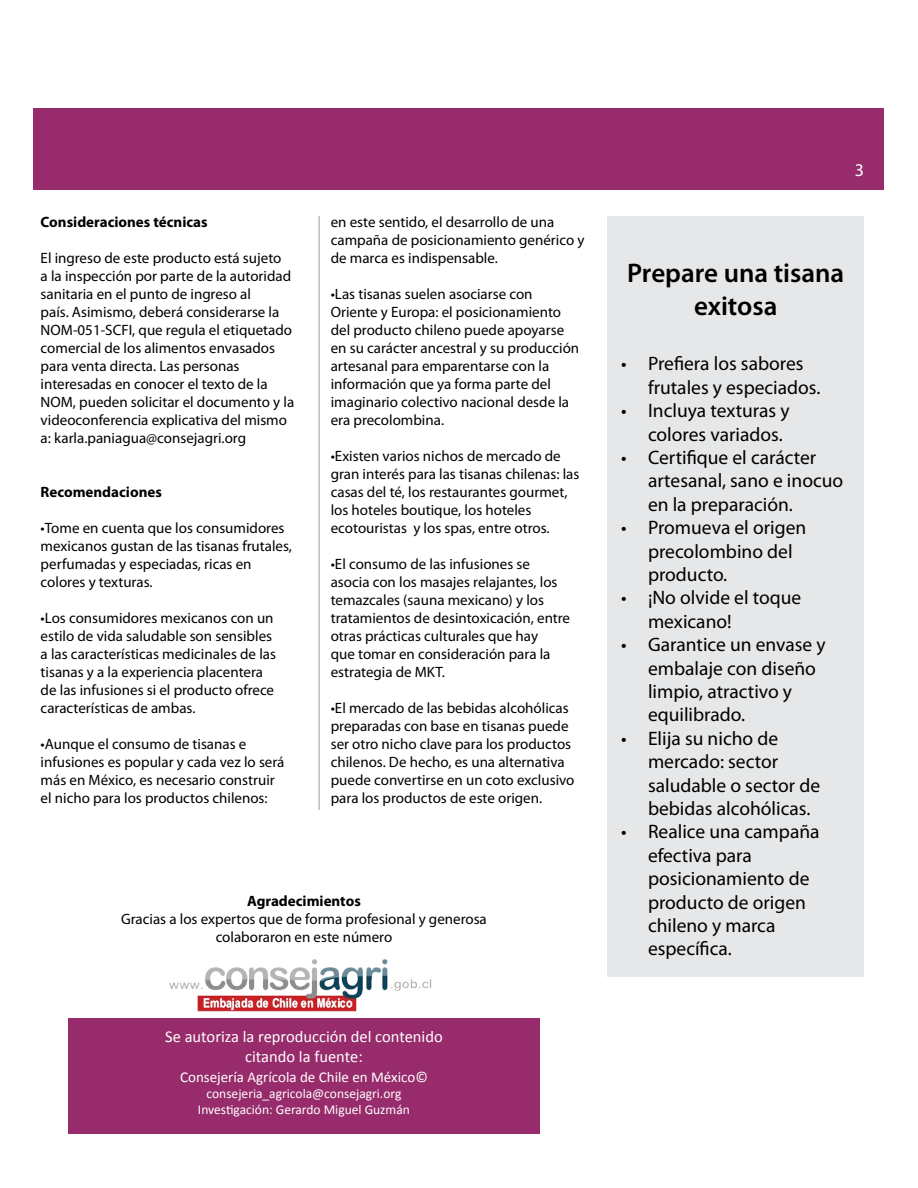
<style>
.page{position:relative;width:918px;height:1188px;background:#fff}
.page>*{position:absolute;margin:0;border:0;box-sizing:border-box;transform-origin:0 0}
.t1{font:600 27px/32.4px "Myriad Pro";color:#000;text-align:center}
.t2{font:19.5px/23.4px "Myriad Pro";color:#000}
.t3{font:18px "Myriad Pro";color:#fff}
.t4{font:16.5px "Calibri";color:#fff}
.t5{font:15px/18px "Myriad Pro";color:#000}
.t6{font:700 15px "Myriad Pro";color:#000}
.t7{font:15px "Calibri";color:#fff}
.t8{font:13.5px "Calibri";color:#fff}
</style>
<div class="page">
<div style="left:34px;top:108px;width:850px;height:81px;background:#972b6b"></div>
<div style="left:68px;top:1019px;width:472px;height:115px;background:#972b6b"></div>
<div style="left:608px;top:216px;width:256px;height:760px;background:#e6e7e8"></div>
<hr style="left:318px;top:216px;width:2px;height:594px;background:#bcbec0">
<img style="left:169px;top:959px;width:263px;height:53px">
<p class="t6" style="left:41px;top:212px;width:169px">Consideraciones técnicas</p>
<p class="t5" style="left:41px;top:249px;width:255px">El ingreso de este producto está sujeto<br>a la inspección por parte de la autoridad sanitaria en el punto de ingreso al<br>país. Asimismo, deberá considerarse la NOM-051-SCFI, que regula el etiquetado comercial de los alimentos envasados para venta directa. Las personas interesadas en conocer el texto de la NOM, pueden solicitar el documento y la videoconferencia explicativa del mismo a: karla.paniagua@consejagri.org</p>
<p class="t6" style="left:41px;top:482px;width:123px">Recomendaciones</p>
<p class="t5" style="left:41px;top:519px;width:253px">•Tome en cuenta que los consumidores mexicanos gustan de las tisanas frutales, perfumadas y especiadas, ricas en colores y texturas.</p>
<p class="t5" style="left:41px;top:609px;width:237px">•Los consumidores mexicanos con un estilo de vida saludable son sensibles a las características medicinales de las tisanas y a la experiencia placentera de las infusiones si el producto ofrece características de ambas.</p>
<p class="t5" style="left:41px;top:735px;width:245px">•Aunque el consumo de tisanas e infusiones es popular y cada vez lo será más en México, es necesario construir el nicho para los productos chilenos:</p>
<p class="t5" style="left:331px;top:213px;width:255px">en este sentido, el desarrollo de una campaña de posicionamiento genérico y de marca es indispensable.</p>
<p class="t5" style="left:331px;top:285px;width:250px">•Las tisanas suelen asociarse con Oriente y Europa: el posicionamiento del producto chileno puede apoyarse en su carácter ancestral y su producción artesanal para emparentarse con la información que ya forma parte del imaginario colectivo nacional desde la era precolombina.</p>
<p class="t5" style="left:331px;top:447px;width:250px">•Existen varios nichos de mercado de gran interés para las tisanas chilenas: las casas del té, los restaurantes gourmet, los hoteles boutique, los hoteles ecotouristas y los spas, entre otros.</p>
<p class="t5" style="left:331px;top:555px;width:241px">•El consumo de las infusiones se asocia con los masajes relajantes, los temazcales (sauna mexicano) y los tratamientos de desintoxicación, entre otras prácticas culturales que hay<br>que tomar en consideración para la estrategia de MKT.</p>
<p class="t5" style="left:331px;top:699px;width:245px">•El mercado de las bebidas alcohólicas preparadas con base en tisanas puede ser otro nicho clave para los productos chilenos. De hecho, es una alternativa puede convertirse en un coto exclusivo para los productos de este origen.</p>
<p class="t6" style="left:247px;top:891px;width:115px">Agradecimientos</p>
<p class="t5" style="left:121px;top:910px;width:367px;text-align:center">Gracias a los expertos que de forma profesional y generosa colaboraron en este número</p>
<p class="t4" style="left:165px;top:1027px;width:279px">Se autoriza la reproducción del contenido</p>
<p class="t4" style="left:245px;top:1046px;width:119px">citando la fuente:</p>
<p class="t7" style="left:180px;top:1068px;width:249px">Consejería Agrícola de Chile en México©</p>
<p class="t8" style="left:207px;top:1085px;width:196px">consejeria_agricola@consejagri.org</p>
<p class="t8" style="left:198px;top:1102px;width:213px">Investigación: Gerardo Miguel Guzmán</p>
<p class="t3" style="left:855px;top:158px;width:11px">3</p>
<p class="t1" style="left:627px;top:256px;width:219px">Prepare una tisana exitosa</p>
<p class="t2" style="left:648px;top:352px;width:174px;text-indent:-27px">• Prefiera los sabores frutales y especiados.</p>
<p class="t2" style="left:648px;top:399px;width:143px;text-indent:-27px">• Incluya texturas y colores variados.</p>
<p class="t2" style="left:648px;top:445px;width:197px;text-indent:-27px">• Certifique el carácter artesanal, sano e inocuo en la preparación.</p>
<p class="t2" style="left:648px;top:516px;width:160px;text-indent:-27px">• Promueva el origen precolombino del producto.</p>
<p class="t2" style="left:648px;top:586px;width:155px;text-indent:-27px">• ¡No olvide el toque mexicano!</p>
<p class="t2" style="left:648px;top:633px;width:179px;text-indent:-27px">• Garantice un envase y embalaje con diseño limpio, atractivo y equilibrado.</p>
<p class="t2" style="left:648px;top:726px;width:174px;text-indent:-27px">• Elija su nicho de mercado: sector saludable o sector de bebidas alcohólicas.</p>
<p class="t2" style="left:648px;top:820px;width:173px;text-indent:-27px">• Realice una campaña efectiva para posicionamiento de producto de origen chileno y marca específica.</p>
</div>
